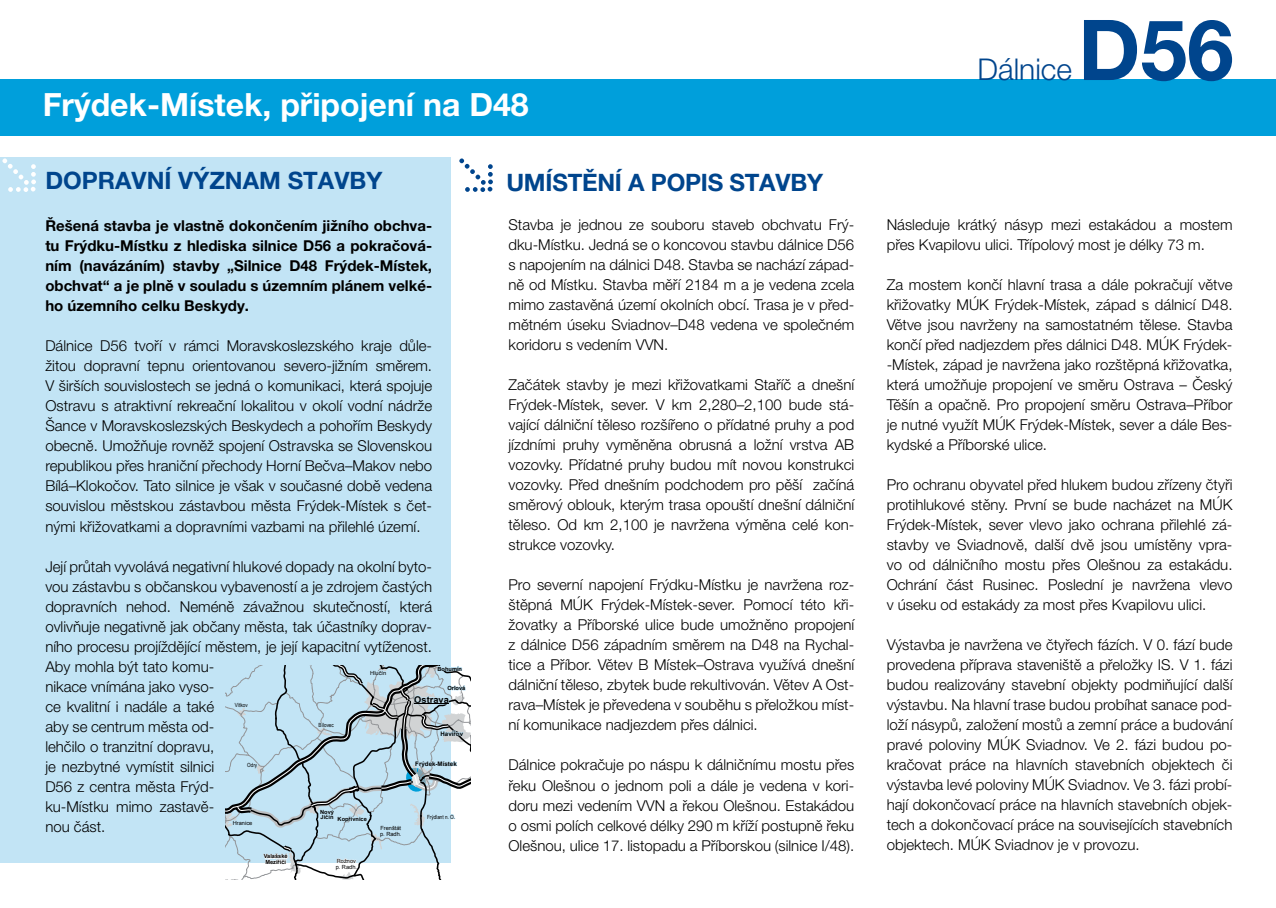
<style>
.page{position:relative;width:1276px;height:908px;background:#fff}
.page>*{position:absolute;margin:0;border:0;box-sizing:border-box;transform-origin:0 0}
.t1{font:700 84px "Helvetica Neue LT Pro";color:#00458d}
.t2{font:700 32px "Helvetica Neue LT Pro";color:#fff}
.t3{font:300 30px "Helvetica Neue LT Pro";color:#00458d}
.t4{font:700 24px "Helvetica Neue LT Pro";color:#00458d}
.t5{font:300 15px/20px "Helvetica Neue LT Pro";color:#000;text-align:justify}
.t6{font:700 15px/20px "Helvetica Neue LT Pro";color:#000;text-align:justify}
.t7{font:700 9.2px "Arial";color:#000}
.t8{font:700 6.2px "Arial";color:#000}
.t9{font:700 5.6px/7.2px "Arial";color:#000}
.t10{font:5.6px/5.6px "Arial";color:#000}
.t11{font:5.6px "Arial Narrow";color:#000}
</style>
<div class="page">
<div style="left:0;top:79px;width:1276px;height:57px;background:#009fdb"></div>
<div style="left:0;top:157px;width:450px;height:705px;background:#c2e4f5"></div>
<svg style="left:459px;top:158px;width:34px;height:34px"></svg>
<svg style="left:2px;top:158px;width:34px;height:34px"></svg>
<svg style="left:226px;top:665px;width:245px;height:215px"></svg>
<h2 class="t2" style="left:43px;top:85px;width:487px">Frýdek-Místek, připojení na D48</h2>
<h3 class="t4" style="left:45px;top:166px;width:338px">DOPRAVNÍ VÝZNAM STAVBY</h3>
<p class="t6" style="left:45px;top:215px;width:388px">Řešená stavba je vlastně dokončením jižního obchva&shy;tu Frýdku-Místku z hlediska silnice D56 a pokračová&shy;ním (navázáním) stavby „Silnice D48 Frýdek-Místek, obchvat“ a je plně v souladu s územním plánem velké&shy;ho územního celku Beskydy.</p>
<p class="t5" style="left:45px;top:335px;width:388px">Dálnice D56 tvoří v rámci Moravskoslezského kraje důle&shy;žitou dopravní tepnu orientovanou severo-jižním směrem.<br>V širších souvislostech se jedná o komunikaci, která spojuje Ostravu s atraktivní rekreační lokalitou v okolí vodní nádrže Šance v Moravskoslezských Beskydech a pohořím Beskydy obecně. Umožňuje rovněž spojení Ostravska se Slovenskou republikou přes hraniční přechody Horní Bečva–Makov nebo Bílá–Klokočov. Tato silnice je však v současné době vedena souvislou městskou zástavbou města Frýdek-Místek s čet&shy;nými křižovatkami a dopravními vazbami na přilehlé území.</p>
<p class="t5" style="left:45px;top:555px;width:388px;text-align:left">Její průtah vyvolává negativní hlukové dopady na okolní byto&shy;vou zástavbu s občanskou vybaveností a je zdrojem častých dopravních nehod. Neméně závažnou skutečností, která ovlivňuje negativně jak občany města, tak účastníky doprav&shy;ního procesu projíždějící městem, je její kapacitní vytíženost.<br>Aby mohla být tato komu-<br>nikace vnímána jako vyso-<br>ce kvalitní i nadále a také<br>aby se centrum města od-<br>lehčilo o tranzitní dopravu,<br>je nezbytné vymístit silnici<br>D56 z centra města Frýd-<br>ku-Místku mimo zastavě-<br>nou část.</p>
<p class="t9" style="left:437px;top:664px;width:26px">Bohumín</p>
<p class="t10" style="left:370px;top:669px;width:18px">Hlučín</p>
<p class="t9" style="left:447px;top:684px;width:19px">Orlová</p>
<p class="t7" style="left:414px;top:692px;width:36px">Ostrava</p>
<p class="t8" style="left:440px;top:729px;width:24px">Havířov</p>
<p class="t8" style="left:415px;top:759px;width:43px">Frýdek-Místek</p>
<p class="t11" style="left:235px;top:700px;width:14px">Vítkov</p>
<p class="t11" style="left:319px;top:720px;width:17px">Bílovec</p>
<p class="t11" style="left:247px;top:760px;width:12px">Odry</p>
<p class="t9" style="left:320px;top:807px;width:48px">Nový<br>Jičín Kopřivnice</p>
<p class="t11" style="left:427px;top:812px;width:30px">Frýdlant n. O.</p>
<p class="t10" style="left:233px;top:819px;width:21px">Hranice</p>
<p class="t10" style="left:380px;top:825px;width:23px">Frenštát p. Radh.</p>
<p class="t9" style="left:264px;top:853px;width:25px;line-height:5.6px">Valašské<br>Meziříčí</p>
<p class="t10" style="left:336px;top:858px;width:23px">Rožnov p. Radh.</p>
<h3 class="t4" style="left:506px;top:167px;width:318px">UMÍSTĚNÍ A POPIS STAVBY</h3>
<p class="t5" style="left:508px;top:214px;width:347px">Stavba je jednou ze souboru staveb obchvatu Frý&shy;dku-Místku. Jedná se o koncovou stavbu dálnice D56 s napojením na dálnici D48. Stavba se nachází západ&shy;ně od Místku. Stavba měří 2184 m a je vedena zcela mimo zastavěná území okolních obcí. Trasa je v před&shy;mětném úseku Sviadnov–D48 vedena ve společném koridoru s vedením VVN.</p>
<p class="t5" style="left:508px;top:374px;width:347px">Začátek stavby je mezi křižovatkami Staříč a dnešní Frýdek-Místek, sever. V km 2,280–2,100 bude stá&shy;vající dálniční těleso rozšířeno o přídatné pruhy a pod jízdními pruhy vyměněna obrusná a ložní vrstva AB vozovky. Přídatné pruhy budou mít novou konstrukci vozovky. Před dnešním podchodem pro pěší začíná směrový oblouk, kterým trasa opouští dnešní dálniční těleso. Od km 2,100 je navržena výměna celé kon&shy;strukce vozovky.</p>
<p class="t5" style="left:508px;top:574px;width:347px">Pro severní napojení Frýdku-Místku je navržena roz&shy;štěpná MÚK Frýdek-Místek-sever. Pomocí této kři&shy;žovatky a Příborské ulice bude umožněno propojení z dálnice D56 západním směrem na D48 na Rychal&shy;tice a Příbor. Větev B Místek–Ostrava využívá dnešní dálniční těleso, zbytek bude rekultivován. Větev A Ost&shy;rava–Místek je převedena v souběhu s přeložkou míst&shy;ní komunikace nadjezdem přes dálnici.</p>
<p class="t5" style="left:508px;top:754px;width:347px">Dálnice pokračuje po náspu k dálničnímu mostu přes řeku Olešnou o jednom poli a dále je vedena v kori&shy;doru mezi vedením VVN a řekou Olešnou. Estakádou o osmi polích celkové délky 290 m kříží postupně řeku Olešnou, ulice 17. listopadu a Příborskou (silnice I/48).</p>
<h3 class="t3" style="left:977px;top:51px;width:96px">Dálnice</h3>
<h1 class="t1" style="left:1078px;top:-2px;width:157px">D56</h1>
<p class="t5" style="left:886px;top:214px;width:347px">Následuje krátký násyp mezi estakádou a mostem přes Kvapilovu ulici. Třípolový most je délky 73 m.</p>
<p class="t5" style="left:886px;top:274px;width:347px">Za mostem končí hlavní trasa a dále pokračují větve křižovatky MÚK Frýdek-Místek, západ s dálnicí D48.<br>Větve jsou navrženy na samostatném tělese. Stavba končí před nadjezdem přes dálnici D48. MÚK Frýdek--Místek, západ je navržena jako rozštěpná křižovatka, která umožňuje propojení ve směru Ostrava – Český Těšín a opačně. Pro propojení směru Ostrava–Příbor je nutné využít MÚK Frýdek-Místek, sever a dále Bes&shy;kydské a Příborské ulice.</p>
<p class="t5" style="left:886px;top:474px;width:347px">Pro ochranu obyvatel před hlukem budou zřízeny čtyři protihlukové stěny. První se bude nacházet na MÚK Frýdek-Místek, sever vlevo jako ochrana přilehlé zá&shy;stavby ve Sviadnově, další dvě jsou umístěny vpra&shy;vo od dálničního mostu přes Olešnou za estakádu.<br>Ochrání část Rusinec. Poslední je navržena vlevo v úseku od estakády za most přes Kvapilovu ulici.</p>
<p class="t5" style="left:886px;top:634px;width:347px">Výstavba je navržena ve čtyřech fázích. V 0. fází bude provedena příprava staveniště a přeložky IS. V 1. fázi budou realizovány stavební objekty podmiňující další výstavbu. Na hlavní trase budou probíhat sanace pod&shy;loží násypů, založení mostů a zemní práce a budování pravé poloviny MÚK Sviadnov. Ve 2. fázi budou po&shy;kračovat práce na hlavních stavebních objektech či výstavba levé poloviny MÚK Sviadnov. Ve 3. fázi probí&shy;hají dokončovací práce na hlavních stavebních objek&shy;tech a dokončovací práce na souvisejících stavebních objektech. MÚK Sviadnov je v provozu.</p>
</div>
